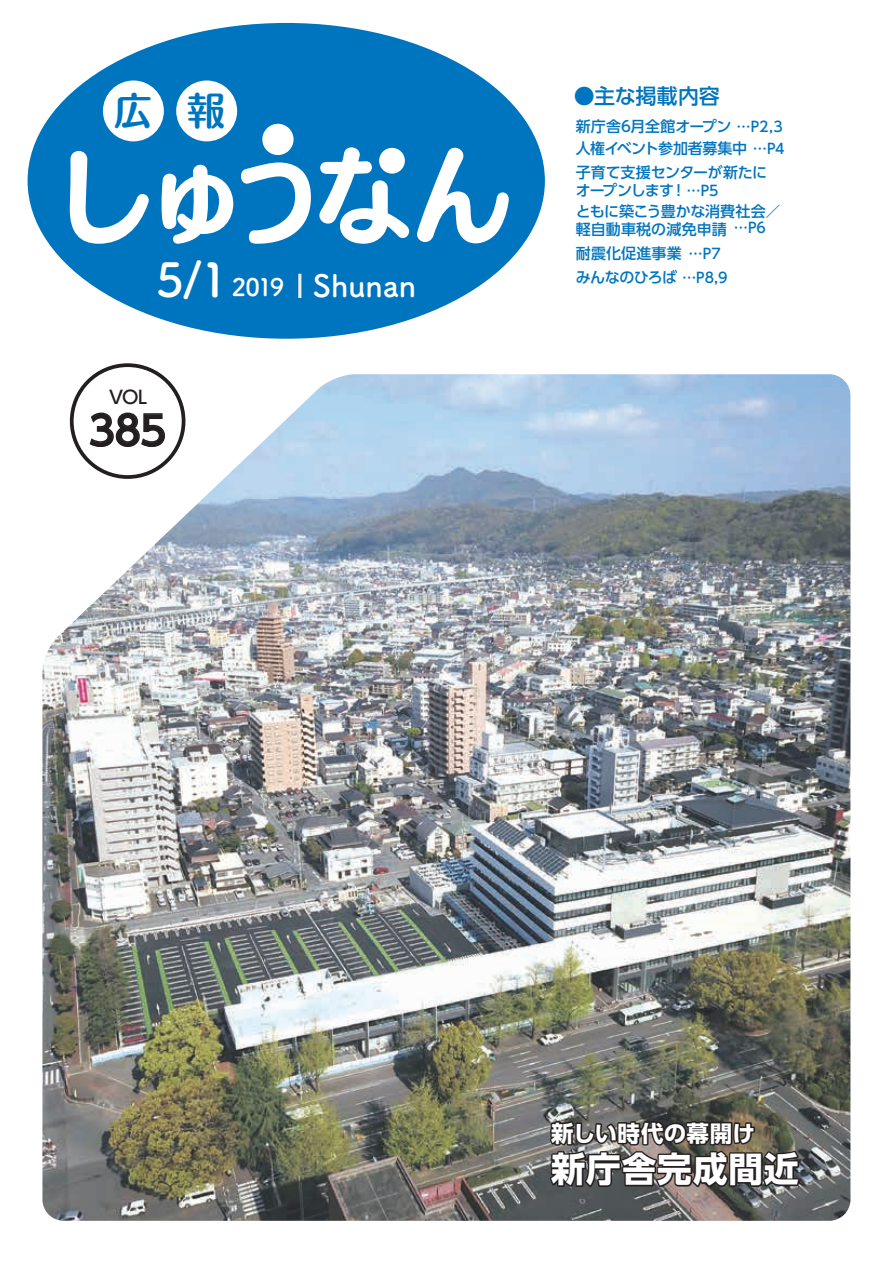
<style>
.page{position:relative;width:893px;height:1263px;background:#fff}
.page>*{position:absolute;margin:0;border:0;box-sizing:border-box;transform-origin:0 0}
.t1{font:500 39.9px "UD Shin Go Pro";color:#231f20}
.t2{font:38.1px "Humming CID B";color:#0075bf}
.t3{font:700 34.5px "UD Shin Go Pro";letter-spacing:.03em;color:#fff}
.t4{font:30.75px "Tsuku A Rd Gothic CID B";letter-spacing:-.01em;color:#fff}
.t5{font:24.15px "Tsuku A Rd Gothic CID B";color:#fff}
.t6{font:700 22.5px "UD Shin Go Pro";letter-spacing:.015em;color:#fff}
.t7{font:500 21px "UD Shin Go Pro";letter-spacing:-.005em;color:#0075bf}
.t8{font:500 18px "UD Shin Go Pro";color:#231f20}
.t9{font:500 15px/23.9px "UD Shin Go Pro";letter-spacing:-.02em;color:#0075bf}
.t10{font:500 15px "UD Shin Go Pro";letter-spacing:.005em;color:#0075bf}
.t11{font:500 15px "UD Shin Go Pro";letter-spacing:-.07em;color:#0075bf}
.t12{font:500 14.25px "UD Shin Go Pro";color:#0075bf}
.s1{font-size:46.5px}
.s2{font-size:14.25px}
.s3{font-size:15px}
</style>
<div class="page">
<div style="left:28px;top:23px;width:517px;height:316px;background:#0075bf;border-radius:50%"></div>
<hr style="left:298px;top:274px;width:3px;height:24px;background:#f2edea">
<div style="left:103px;top:80px;width:61px;height:61px;background:#fff;border-radius:50%"></div>
<div style="left:176px;top:80px;width:61px;height:61px;background:#fff;border-radius:50%"></div>
<svg style="left:70px;top:151px;width:79px;height:93px"></svg>
<svg style="left:162px;top:165px;width:71px;height:79px"></svg>
<svg style="left:417px;top:148px;width:92px;height:95px"></svg>
<svg style="left:241px;top:162px;width:70px;height:82px"></svg>
<div style="left:262px;top:124px;width:32px;height:31px;background:#fff;border-radius:50%"></div>
<svg style="left:319px;top:147px;width:90px;height:97px"></svg>
<div style="left:379px;top:148px;width:26px;height:26px;background:#fff;border-radius:50%"></div>
<img style="left:42px;top:374px;width:808px;height:847px">
<svg style="left:548px;top:1118px;width:254px;height:72px"></svg>
<h2 class="t2" style="left:114px;top:82px;width:40px">広</h2>
<h2 class="t2" style="left:187px;top:83px;width:40px">報</h2>
<h3 class="t5" style="left:156px;top:271px;width:130px"><span class="s1">5/1</span> 2019</h3>
<h3 class="t4" style="left:313px;top:265px;width:104px">Shunan</h3>
<p class="t8" style="left:109px;top:383px;width:40px">VOL</p>
<h1 class="t1" style="left:89px;top:398px;width:79px">385</h1>
<h3 class="t7" style="left:574px;top:79px;width:147px">●主な掲載内容</h3>
<p class="t9" style="left:576px;top:114px;width:208px">新庁舎6月全館オープン <span class="s2">…P2,3</span></p>
<p class="t9" style="left:576px;top:159px;width:193px">子育て支援センターが新たに</p>
<p class="t12" style="left:671px;top:179px;width:49px"><span class="s3">！</span>… 5P</p>
<p class="t9" style="left:576px;top:136px;width:210px">人権イベント参加者募集中 <span class="s2">… 4P</span></p>
<p class="t11" style="left:576px;top:178px;width:100px">オープンします</p>
<p class="t9" style="left:576px;top:199px;width:206px">ともに築こう豊かな消費社会／</p>
<p class="t12" style="left:734px;top:216px;width:34px">…P6</p>
<p class="t10" style="left:576px;top:218px;width:152px">軽自動車税の減免申請</p>
<p class="t9" style="left:576px;top:241px;width:153px">耐震化促進事業 <span class="s2">…P7</span>みんなのひろば <span class="s2">…P8,9</span></p>
<h3 class="t6" style="left:551px;top:1115px;width:205px">新しい時代の幕開け</h3>
<h3 class="t3" style="left:551px;top:1141px;width:249px">新庁舎完成間近</h3>
</div>
